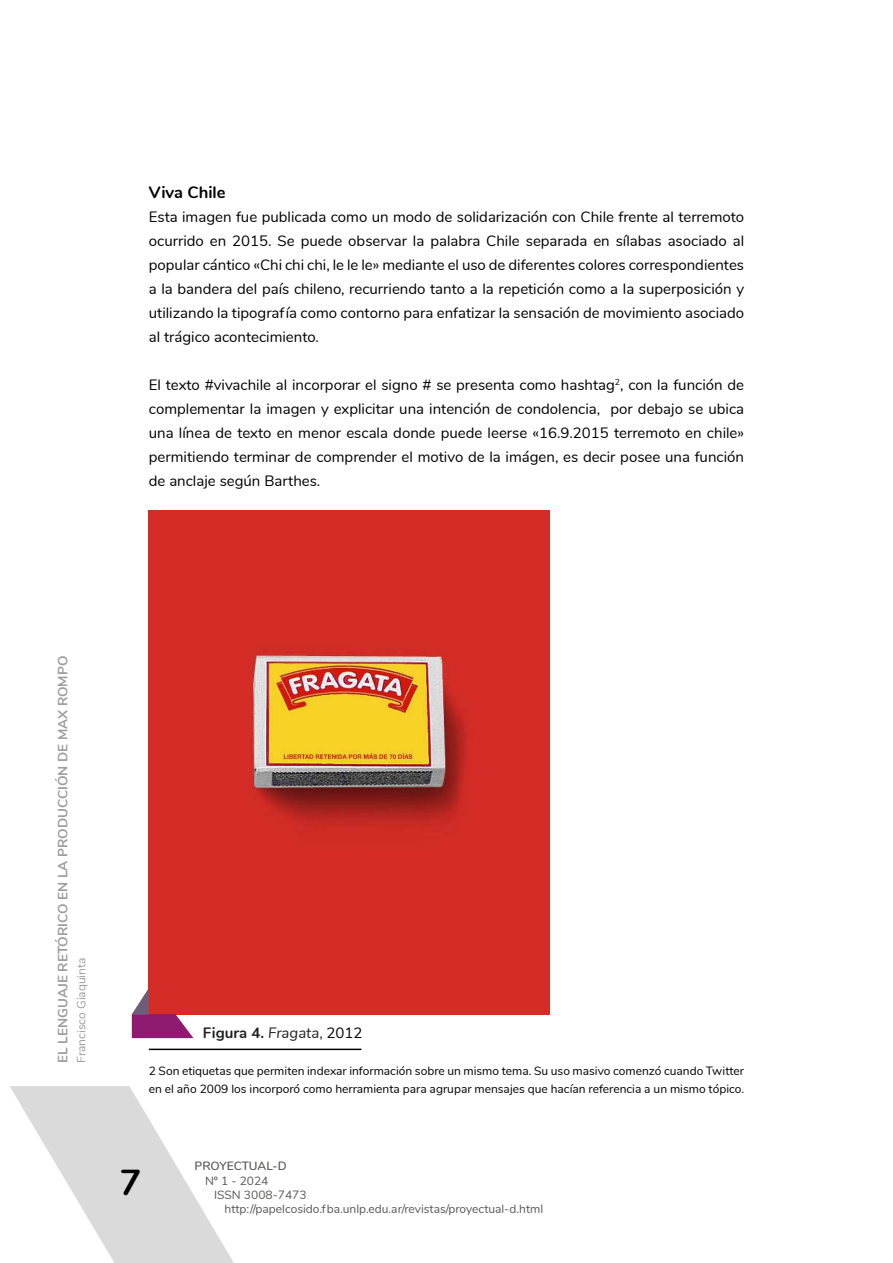
<style>
.page{position:relative;width:893px;height:1263px;background:#fff}
.page>*{position:absolute;margin:0;border:0;box-sizing:border-box;transform-origin:0 0}
.t1{font:700 36px "Nunito";color:#000}
.t2{font:700 16.5px "Nunito";color:#000}
.t3{font:15px/24px "Nunito";color:#000;text-align:justify}
.t4{font:700 15px "Nunito";color:#202122}
.t5{font:700 13.5px "Nunito";color:#9d9d9c}
.t6{font:12px/18px "Nunito";color:#000}
.t7{font:12px "Nunito";color:#575756}
.t8{font:12px "Nunito";color:#9d9d9c}
.t9{font:600 12px "Nunito";letter-spacing:-.005em;color:#575756}
.s1{font-weight:400;font-style:italic}
.s2{font-weight:400}
.s3{font-weight:400;color:#000}
</style>
<div class="page">
<svg style="left:10px;top:1086px;width:224px;height:177px"></svg>
<hr style="left:149px;top:1048px;width:212px;height:2px;background:#000">
<img style="left:149px;top:510px;width:400px;height:504px">
<svg style="left:132px;top:988px;width:61px;height:50px;background:#b54468"></svg>
<p class="t2" style="left:149px;top:180px;width:78px">Viva Chile</p>
<p class="t3" style="left:149px;top:204px;width:597px">Esta imagen fue publicada como un modo de solidarización con Chile frente al terremoto ocurrido en 2015. Se puede observar la palabra Chile separada en sílabas asociado al popular cántico «Chi chi chi, le le le» mediante el uso de diferentes colores correspondientes a la bandera del país chileno, recurriendo tanto a la repetición como a la superposición y utilizando la tipografía como contorno para enfatizar la sensación de movimiento asociado al trágico acontecimiento.</p>
<p class="t3" style="left:149px;top:372px;width:597px">El texto #vivachile al incorporar el signo # se presenta como hashtag<sup>2</sup>, con la función de complementar la imagen y explicitar una intención de condolencia, por debajo se ubica una línea de texto en menor escala donde puede leerse «16.9.2015 terremoto en chile» permitiendo terminar de comprender el motivo de la imágen, es decir posee una función de anclaje según Barthes.</p>
<p class="t5" style="left:53px;top:1063px;width:408px;rotate:-90deg">EL LENGUAJE RETÓRICO EN LA PRODUCCIÓN DE MAX ROMPO</p>
<p class="t8" style="left:72px;top:1063px;width:107px;rotate:-90deg">Francisco Giaquinta</p>
<p class="t4" style="left:203px;top:1022px;width:161px">Figura 4. <span class="s1">Fragata</span><span class="s2">,</span> <span class="s3">2012</span></p>
<p class="t6" style="left:149px;top:1061px;width:597px">2 Son etiquetas que permiten indexar información sobre un mismo tema. Su uso masivo comenzó cuando Twitter en el año 2009 los incorporó como herramienta para agrupar mensajes que hacían referencia a un mismo tópico.</p>
<h1 class="t1" style="left:120px;top:1155px;width:23px">7</h1>
<p class="t9" style="left:195px;top:1157px;width:94px">PROYECTUAL-D</p>
<p class="t7" style="left:205px;top:1172px;width:65px">Nº 1 - 2024</p>
<p class="t7" style="left:214px;top:1186px;width:94px">ISSN 3008-7473</p>
<p class="t7" style="left:225px;top:1200px;width:320px">http://papelcosido.fba.unlp.edu.ar/revistas/proyectual-d.html</p>
</div>
